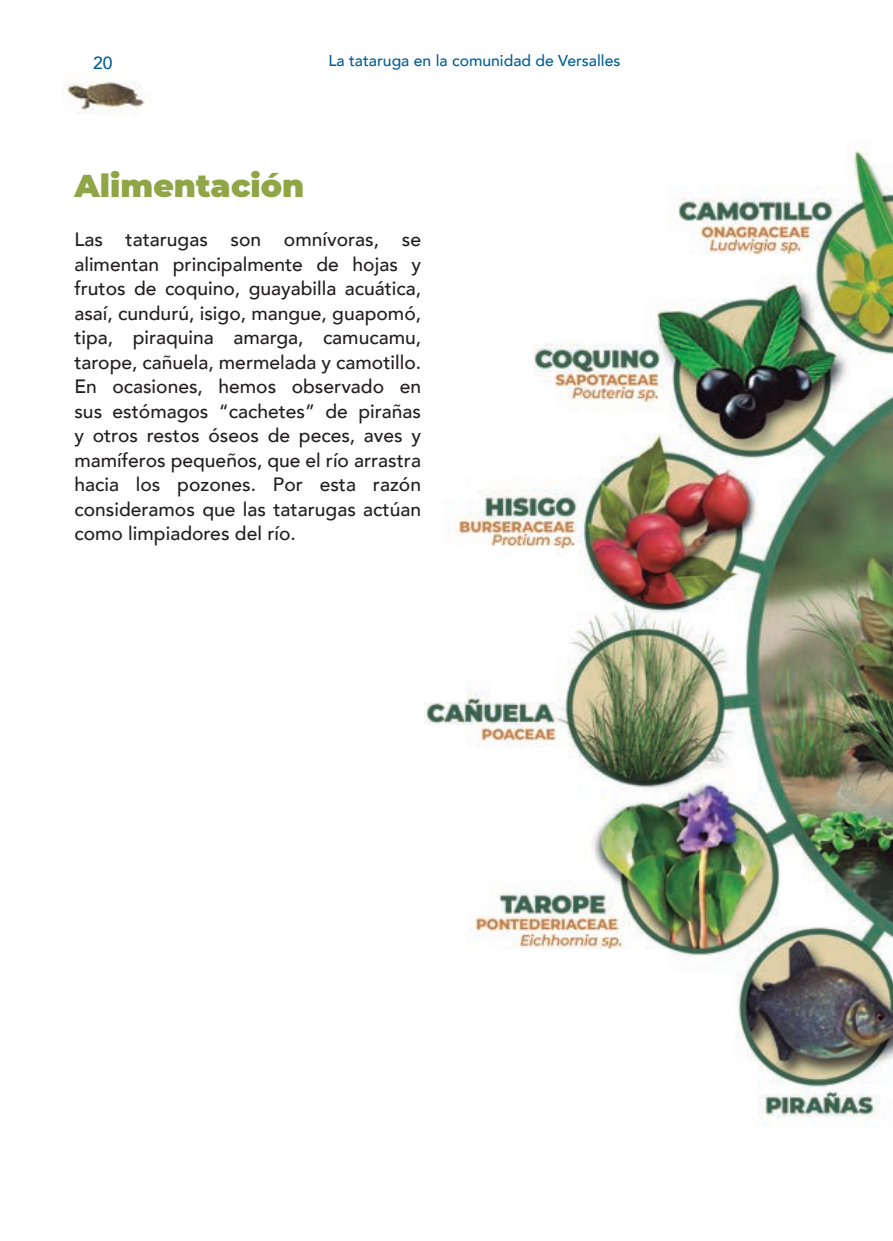
<style>
.page{position:relative;width:893px;height:1241px;background:#fff}
.page>*{position:absolute;margin:0;border:0;box-sizing:border-box;transform-origin:0 0}
.t1{font:900 31.5px "Montserrat";color:#90a546}
.t2{font:500 19.25px/24.5px "Avenir";color:#231f20;text-align:justify}
.t3{font:500 17.5px "Avenir";color:#005e96}
.t4{font:500 15.75px "Avenir";color:#005e96}
</style>
<div class="page">
<img style="left:63px;top:81px;width:88px;height:33px">
<img style="left:424px;top:150px;width:469px;height:975px">
<p class="t3" style="left:93px;top:47px;width:21px">20</p>
<p class="t4" style="left:328px;top:47px;width:294px">La tataruga en la comunidad de Versalles</p>
<h1 class="t1" style="left:74px;top:162px;width:231px">Alimentación</h1>
<p class="t2" style="left:74px;top:226px;width:348px">Las tatarugas son omnívoras, se alimentan principalmente de hojas y frutos de coquino, guayabilla acuática, asaí, cundurú, isigo, mangue, guapomó, tipa, piraquina amarga, camucamu, tarope, cañuela, mermelada y camotillo.<br>En ocasiones, hemos observado en sus estómagos “cachetes” de pirañas y otros restos óseos de peces, aves y mamíferos pequeños, que el río arrastra hacia los pozones. Por esta razón consideramos que las tatarugas actúan como limpiadores del río.</p>
</div>
